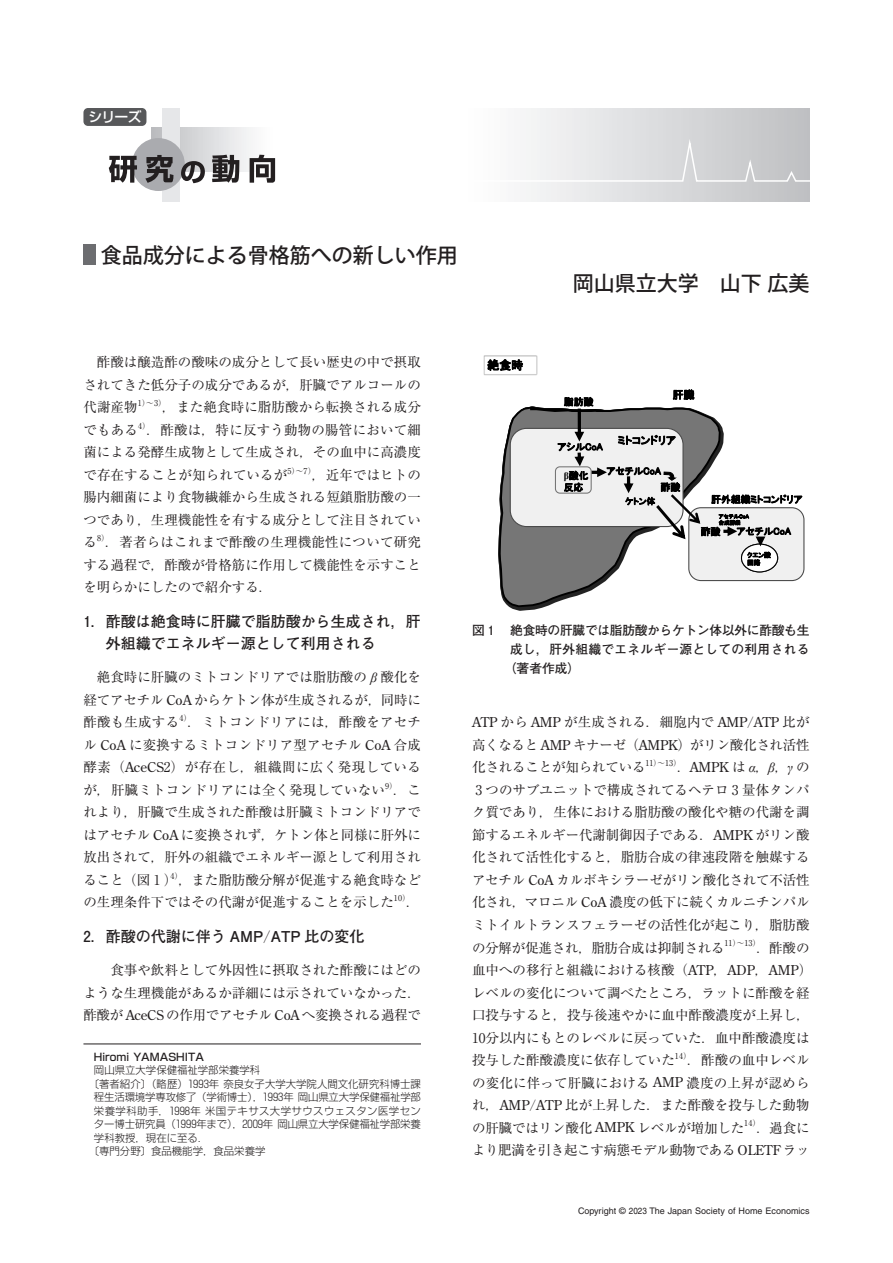
<style>
.page{position:relative;width:893px;height:1263px;background:#fff}
.page>*{position:absolute;margin:0;border:0;box-sizing:border-box;transform-origin:0 0}
.グリッド揃え無し{font:500 21px "Koz Go Pro";color:#231f20}
.t1{font:700 15px/22.5px "Futo Go B101 Pro";color:#231f20}
.t2{font:500 13.8px "Shin Go Pro";color:#fff}
.t3{font:13.5px/22.5px "Ryumin Pro";color:#231f20;text-align:justify}
.t4{font:13.5px/22.5px "Ryumin Pro";letter-spacing:-.025em;color:#231f20;text-align:right}
.図{font:700 12.75px "Futo Go B101 Pro";letter-spacing:-.025em;color:#231f20}
.図-2{font:700 12.75px "Futo Go B101 Pro";letter-spacing:.02em;color:#231f20}
.図-3{font:700 12.75px "Futo Go B101 Pro";color:#231f20}
.t5{font:12px "MS P Gothic";color:#000}
.t6{font:10.8px "MS P Gothic";letter-spacing:.01em;color:#000}
.プロフィール{font:300 10.5px/13.5px "Shin Go Pro";color:#231f20;text-align:justify}
.プロフィール線あり{font:500 10.5px "Shin Go Pro";color:#231f20}
.t7{font:9.75px/11.7px "MS P Gothic";letter-spacing:.005em;color:#000}
.ノンブル2{font:9px "Helvetica LT Std";color:#231f20}
.t8{font:8.7px "MS P Gothic";color:#000}
.t9{font:8.1px "Ryumin Pro";letter-spacing:-.01em;color:#231f20}
.t10{font:6.45px/7.5px "MS P Gothic";letter-spacing:.015em;color:#000}
.t11{font:5.4px/6.1px "MS P Gothic";letter-spacing:.015em;color:#000}
.s1{font-family:"Times New Roman";font-style:italic}
.s2{font-family:"Century Old Style Std"}
.s3{font-family:"MS Mincho";font-weight:400}
.s4{font-family:"Times New Roman";font-weight:700}
.s5{font-family:"MS Mincho"}
</style>
<div class="page">
<svg style="left:108px;top:108px;width:701px;height:94px"></svg>
<svg style="left:152px;top:128px;width:136px;height:43px"></svg>
<div style="left:162px;top:108px;width:17px;height:94px;background:#e6e7e9"></div>
<div style="left:132px;top:138px;width:53px;height:53px;background:#aaabaf;border-radius:50%"></div>
<svg style="left:383px;top:135px;width:426px;height:47px"></svg>
<div style="left:83px;top:108px;width:63px;height:18px;background:#57585a;border-radius:4px"></div>
<svg style="left:109px;top:155px;width:166px;height:28px"></svg>
<div style="left:83px;top:244px;width:13px;height:21px;background:#6c6d70"></div>
<hr style="left:83px;top:1044px;width:338px;height:1px;background:#231f20">
<svg style="left:774px;top:507px;width:31px;height:69px"></svg>
<svg style="left:741px;top:544px;width:37px;height:28px"></svg>
<div style="left:741px;top:544px;width:37px;height:28px;border:1px solid #000;border-radius:50%"></div>
<img style="left:484px;top:356px;width:54px;height:19px">
<svg style="left:498px;top:406px;width:276px;height:200px"></svg>
<div style="left:555px;top:466px;width:37px;height:28px;border:1px solid #767676;border-radius:4px"></div>
<p class="t2" style="left:88px;top:106px;width:55px">シリーズ</p>
<p class="グリッド揃え無し" style="left:101px;top:241px;width:358px">食品成分による骨格筋への新しい作用</p>
<p class="グリッド揃え無し" style="left:573px;top:270px;width:238px">岡山県立大学　山下 広美</p>
<p class="t3" style="left:83px;top:350px;width:339px">　酢酸は醸造酢の酸味の成分として長い歴史の中で摂取されてきた低分子の成分であるが，肝臓でアルコールの代謝産物</p>
<p class="t9" style="left:138px;top:397px;width:30px">1）～3）</p>
<p class="t3" style="left:162px;top:395px;width:260px">，また絶食時に脂肪酸から転換される成分</p>
<p class="t3" style="left:83px;top:418px;width:56px">でもある</p>
<p class="t9" style="left:138px;top:419px;width:14px">4）</p>
<p class="t3" style="left:83px;top:418px;width:339px;text-indent:63px">．酢酸は，特に反すう動物の腸管において細菌による発酵生成物として生成され，その血中に高濃度で存在することが知られているが</p>
<p class="t9" style="left:287px;top:464px;width:30px">5）～7）</p>
<p class="t3" style="left:83px;top:463px;width:339px;text-indent:228px">，近年ではヒトの腸内細菌により食物繊維から生成される短鎖脂肪酸の一つであり，生理機能性を有する成分として注目されている</p>
<p class="t9" style="left:97px;top:532px;width:14px">8）</p>
<p class="t3" style="left:83px;top:530px;width:339px;text-indent:22px">．著者らはこれまで酢酸の生理機能性について研究する過程で，酢酸が骨格筋に作用して機能性を示すことを明らかにしたので紹介する．</p>
<p class="t1" style="left:106px;top:608px;width:316px;text-indent:-23px">1．酢酸は絶食時に肝臓で脂肪酸から生成され，肝外組織でエネルギー源として利用される</p>
<p class="t3" style="left:83px;top:665px;width:339px">　絶食時に肝臓のミトコンドリアでは脂肪酸の <span class="s1">β</span> 酸化を経てアセチル <span class="s2">CoA</span> からケトン体が生成されるが，同時に酢酸も生成する</p>
<p class="t9" style="left:179px;top:712px;width:14px">4）</p>
<p class="t3" style="left:83px;top:710px;width:339px;text-indent:104px">．ミトコンドリアには，酢酸をアセチル <span class="s2">CoA</span> に変換するミトコンドリア型アセチル <span class="s2">CoA</span> 合成酵素（<span class="s2">AceCS</span>2）が存在し，組織間に広く発現しているが，肝臓ミトコンドリアには全く発現していない</p>
<p class="t9" style="left:385px;top:779px;width:14px">9）</p>
<p class="t3" style="left:83px;top:778px;width:339px;text-indent:310px">．これより，肝臓で生成された酢酸は肝臓ミトコンドリアではアセチル <span class="s2">CoA</span> に変換されず，ケトン体と同様に肝外に放出されて，肝外の組織でエネルギー源として利用されること（図 1 ），また脂肪酸分解が促進する絶食時など</p>
<p class="t9" style="left:171px;top:869px;width:14px">4）</p>
<p class="t3" style="left:83px;top:890px;width:312px">の生理条件下ではその代謝が促進することを示した</p>
<p class="t9" style="left:394px;top:892px;width:18px">10）</p>
<p class="t3" style="left:406px;top:890px;width:15px">．</p>
<p class="t1" style="left:83px;top:923px;width:283px">2．酢酸の代謝に伴う AMP<span class="s3">/</span>ATP 比の変化</p>
<p class="t3" style="left:83px;top:958px;width:339px;text-indent:27px">食事や飲料として外因性に摂取された酢酸にはどのような生理機能があるか詳細には示されていなかった．酢酸が <span class="s2">AceCS</span> の作用でアセチル <span class="s2">CoA</span> へ変換される過程で</p>
<p class="プロフィール線あり" style="left:94px;top:1048px;width:111px">Hiromi YAMASHITA</p>
<p class="プロフィール" style="left:94px;top:1062px;width:168px">岡山県立大学保健福祉学部栄養学科</p>
<p class="プロフィール" style="left:94px;top:1076px;width:329px;text-indent:-5px">〔著者紹介〕（略歴）1993年 奈良女子大学大学院人間文化研究科博士課程生活環境学専攻修了（学術博士），1993年 岡山県立大学保健福祉学部栄養学科助手，1998年 米国テキサス大学サウスウェスタン医学センター博士研究員（1999年まで），2009年 岡山県立大学保健福祉学部栄養学科教授，現在に至る．</p>
<p class="プロフィール" style="left:89px;top:1143px;width:178px">〔専門分野〕食品機能学，食品栄養学</p>
<p class="t5" style="left:487px;top:359px;width:37px">絶食時</p>
<p class="t6" style="left:673px;top:389px;width:23px">肝臓</p>
<p class="t7" style="left:564px;top:396px;width:31px">脂肪酸</p>
<p class="t7" style="left:557px;top:441px;width:47px">アシルCoA</p>
<p class="t7" style="left:564px;top:470px;width:26px"><span class="s4">β</span>酸化反応</p>
<p class="t7" style="left:661px;top:481px;width:21px">酢酸</p>
<p class="t6" style="left:618px;top:435px;width:60px">ミトコンドリア</p>
<p class="t7" style="left:607px;top:465px;width:56px">アセチルCoA</p>
<p class="t8" style="left:625px;top:497px;width:32px">ケトン体</p>
<p class="t7" style="left:711px;top:493px;width:93px">肝外組織ミトコンドリア</p>
<p class="t11" style="left:719px;top:513px;width:32px">アセチルCoA合成酵素</p>
<p class="t7" style="left:701px;top:526px;width:21px">酢酸</p>
<p class="t7" style="left:737px;top:525px;width:56px">アセチルCoA</p>
<p class="t10" style="left:747px;top:551px;width:25px">クエン酸回路</p>
<p class="図-3" style="left:472px;top:620px;width:24px">図1</p>
<p class="図" style="left:510px;top:620px;width:301px">絶食時の肝臓では脂肪酸からケトン体以外に酢酸も生</p>
<p class="図-2" style="left:510px;top:639px;width:301px">成し，肝外組織でエネルギー源としての利用される</p>
<p class="図-3" style="left:504px;top:658px;width:78px">（著者作成）</p>
<p class="t3" style="left:472px;top:710px;width:339px"><span class="s2">ATP</span> から <span class="s2">AMP</span> が生成される．細胞内で <span class="s2">AMP</span><span class="s5">/</span><span class="s2">ATP</span> 比が高くなると <span class="s2">AMP</span> キナーゼ（<span class="s2">AMPK</span>）がリン酸化され活性化されることが知られている</p>
<p class="t9" style="left:645px;top:757px;width:37px">11）～13）</p>
<p class="t3" style="left:472px;top:755px;width:339px;text-indent:205px">．<span class="s2">AMPK</span> は <span class="s1">α</span>，<span class="s1">β</span>，<span class="s1">γ</span> の3 つのサブユニットで構成されてるヘテロ 3 量体タンパク質であり，生体における脂肪酸の酸化や糖の代謝を調節するエネルギー代謝制御因子である．<span class="s2">AMPK</span> がリン酸化されて活性化すると，脂肪合成の律速段階を触媒するアセチル <span class="s2">CoA</span> カルボキシラーゼがリン酸化されて不活性化され，マロニル <span class="s2">CoA</span> 濃度の低下に続くカルニチンパルミトイルトランスフェラーゼの活性化が起こり，脂肪酸の分解が促進され，脂肪合成は抑制される</p>
<p class="t9" style="left:725px;top:937px;width:37px">11）～13）</p>
<p class="t3" style="left:472px;top:935px;width:342px;text-align:left;text-indent:284px">．酢酸の血中への移行と組織における核酸（<span class="s2">ATP</span>，<span class="s2">ADP</span>，<span class="s2">AMP</span>）レベルの変化について調べたところ，ラットに酢酸を経口投与すると，投与後速やかに血中酢酸濃度が上昇し，<br>10分以内にもとのレベルに戻っていた．血中酢酸濃度は投与した酢酸濃度に依存していた</p>
<p class="t9" style="left:675px;top:1049px;width:18px">14）</p>
<p class="t3" style="left:472px;top:1048px;width:339px;text-indent:215px">．酢酸の血中レベルの変化に伴って肝臓における <span class="s2">AMP</span> 濃度の上昇が認められ，<span class="s2">AMP</span><span class="s5">/</span><span class="s2">ATP</span> 比が上昇した．また酢酸を投与した動物の肝臓ではリン酸化 <span class="s2">AMPK</span> レベルが増加した</p>
<p class="t9" style="left:744px;top:1117px;width:18px">14）</p>
<p class="t4" style="left:472px;top:1115px;width:339px">．過食に<br>より肥満を引き起こす病態モデル動物である <span class="s2">OLETF</span> ラッ</p>
<p class="ノンブル2" style="left:578px;top:1206px;width:233px">Copyright © 2023 The Japan Society of Home Economics</p>
</div>
